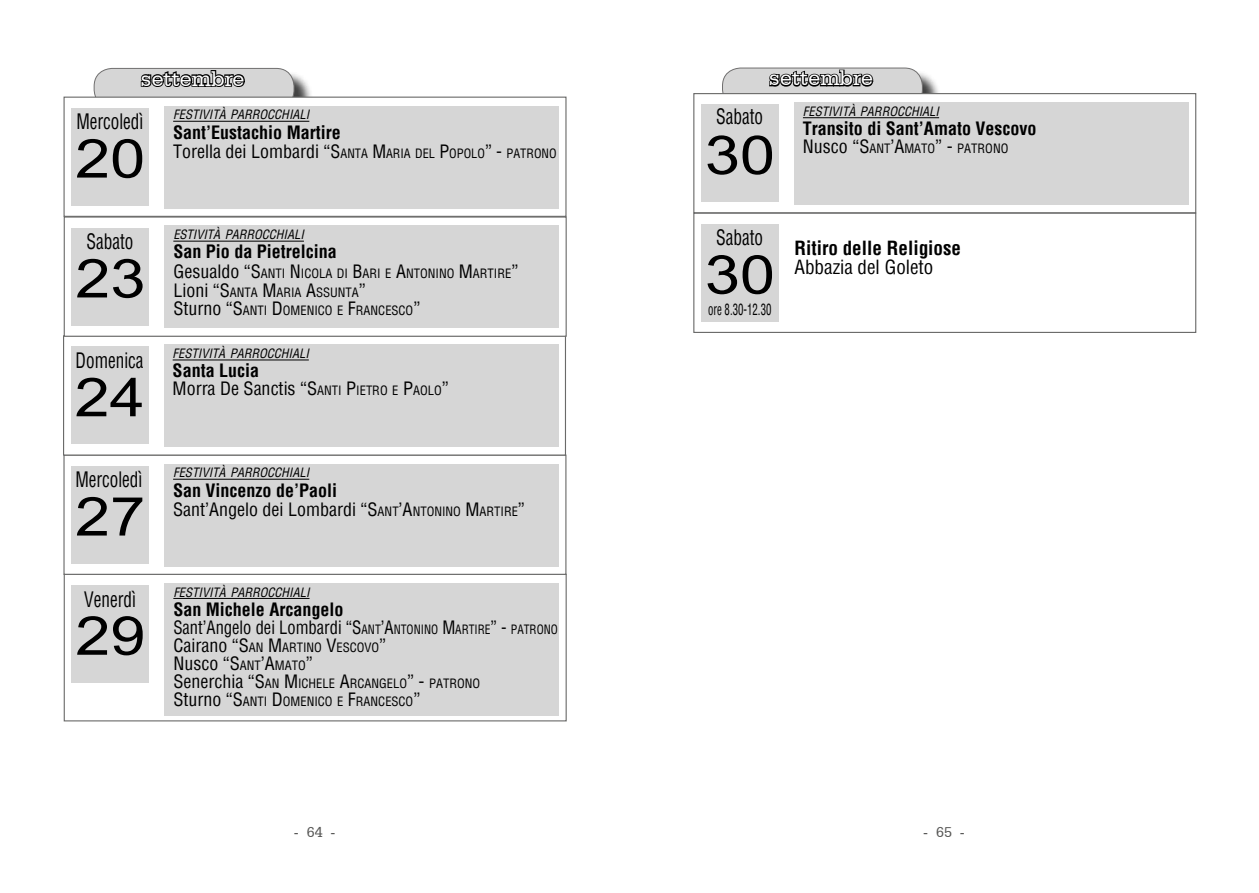
<style>
.page{position:relative;width:1259px;height:893px;background:#fff}
.page>*{position:absolute;margin:0;border:0;box-sizing:border-box;transform-origin:0 0}
.t1{font:53.7px "Arial";color:#000;scale:1.17 1}
.t2{font:22.5px "Serifa BT";color:#fff}
.t3{font:condensed 20.85px "Helvetica";color:#000;scale:.83 1}
.t4{font:700 condensed 19.05px "Helvetica";color:#000}
.t5{font:condensed 19.05px "Helvetica";color:#000}
.t6{font:condensed 18px/19px "Helvetica";color:#000}
.t7{font:condensed 18px/18px "Helvetica";color:#000;scale:.92 1}
.t8{font:700 condensed 18px "Helvetica";color:#000}
.t9{font:condensed 15.3px "Helvetica";color:#000;scale:.7 1}
.t10{font:15px "Serifa BT";color:#575756}
.t11{font:condensed 12.6px/18px "Helvetica";color:#000}
.t12{font:italic condensed 12.6px "Helvetica";color:#000}
.s1{font-size:18px}
.s2{font-weight:700}
.s3{font-style:inherit}
.s4{font-size:12.6px}
</style>
<div class="page">
<div style="left:96px;top:71px;width:217px;height:56px;background:#000;opacity:.75"></div>
<div style="left:94px;top:68px;width:200px;height:40px;background:#d6d6d6;border-radius:18px"></div>
<svg style="left:140px;top:70px;width:105px;height:17px"></svg>
<div style="left:94px;top:68px;width:200px;height:40px;border:1px solid #706f6f;border-radius:18px"></div>
<div style="left:64px;top:574px;width:503px;height:147px;background:#fff;border:1px solid #6a6a69"></div>
<div style="left:72px;top:585px;width:77px;height:98px;background:#d6d6d6"></div>
<div style="left:165px;top:583px;width:394px;height:133px;background:#d6d6d6"></div>
<hr style="left:173px;top:598px;width:136px;height:1px;background:#000">
<div style="left:63px;top:455px;width:503px;height:120px;background:#fff;border:1px solid #6a6a69"></div>
<div style="left:71px;top:466px;width:77px;height:97px;background:#d6d6d6"></div>
<div style="left:165px;top:464px;width:394px;height:102px;background:#d6d6d6"></div>
<hr style="left:173px;top:479px;width:136px;height:1px;background:#000">
<div style="left:63px;top:335px;width:503px;height:121px;background:#fff;border:1px solid #6a6a69"></div>
<div style="left:71px;top:346px;width:77px;height:98px;background:#d6d6d6"></div>
<div style="left:164px;top:345px;width:394px;height:102px;background:#d6d6d6"></div>
<hr style="left:173px;top:359px;width:136px;height:1px;background:#000">
<div style="left:63px;top:97px;width:503px;height:120px;background:#fff;border:1px solid #6a6a69"></div>
<div style="left:72px;top:108px;width:77px;height:97px;background:#d6d6d6"></div>
<div style="left:165px;top:106px;width:394px;height:102px;background:#d6d6d6"></div>
<hr style="left:173px;top:121px;width:136px;height:1px;background:#000">
<div style="left:64px;top:216px;width:503px;height:121px;background:#fff;border:1px solid #6a6a69"></div>
<div style="left:72px;top:228px;width:77px;height:97px;background:#d6d6d6"></div>
<div style="left:165px;top:226px;width:394px;height:102px;background:#d6d6d6"></div>
<hr style="left:173px;top:241px;width:131px;height:1px;background:#000">
<div style="left:724px;top:70px;width:217px;height:56px;background:#000;opacity:.75"></div>
<div style="left:722px;top:68px;width:200px;height:39px;background:#d6d6d6;border-radius:18px"></div>
<svg style="left:769px;top:70px;width:105px;height:17px"></svg>
<div style="left:722px;top:68px;width:200px;height:40px;border:1px solid #706f6f;border-radius:18px"></div>
<div style="left:693px;top:93px;width:503px;height:120px;background:#fff;border:1px solid #6a6a69"></div>
<div style="left:701px;top:104px;width:77px;height:98px;background:#d6d6d6"></div>
<div style="left:794px;top:102px;width:394px;height:103px;background:#d6d6d6"></div>
<hr style="left:803px;top:117px;width:136px;height:1px;background:#000">
<div style="left:693px;top:213px;width:503px;height:120px;background:#fff;border:1px solid #6a6a69"></div>
<div style="left:701px;top:224px;width:77px;height:97px;background:#d6d6d6"></div>
<h2 class="t2" style="left:141px;top:65px;width:105px">settembre</h2>
<h3 class="t3" style="left:76px;top:108px;width:82px">Mercoledì</h3>
<h1 class="t1" style="left:75px;top:124px;width:61px">20</h1>
<h3 class="t3" style="left:87px;top:228px;width:58px">Sabato</h3>
<h1 class="t1" style="left:75px;top:243px;width:61px">23</h1>
<h3 class="t3" style="left:76px;top:347px;width:83px">Domenica</h3>
<h1 class="t1" style="left:75px;top:362px;width:61px">24</h1>
<h3 class="t3" style="left:75px;top:466px;width:82px">Mercoledì</h3>
<h1 class="t1" style="left:75px;top:481px;width:61px">27</h1>
<h3 class="t3" style="left:84px;top:585px;width:64px">Venerdì</h3>
<h1 class="t1" style="left:75px;top:601px;width:61px">29</h1>
<p class="t12" style="left:173px;top:107px;width:138px">FESTIVITÀ PARROCCHIALI</p>
<h3 class="t8" style="left:173px;top:120px;width:169px">Sant’Eustachio Martire</h3>
<p class="t11" style="left:173px;top:144px;width:385px"><span class="s1">Torella dei Lombardi “</span><span class="s1">S</span>ANTA <span class="s1">M</span>ARIA DEL <span class="s1">P</span>OPOLO<span class="s1">” -</span> PATRONO</p>
<p class="t12" style="left:173px;top:227px;width:132px">ESTIVITÀ PARROCCHIALI</p>
<h3 class="t8" style="left:173px;top:240px;width:165px">San Pio da Pietrelcina</h3>
<p class="t11" style="left:173px;top:263px;width:346px;line-height:18.6px"><span class="s1">Gesualdo “</span><span class="s1">S</span>ANTI <span class="s1">N</span>ICOLA DI <span class="s1">B</span>ARI E <span class="s1">A</span>NTONINO <span class="s1">M</span>ARTIRE<span class="s1">”<br></span><span class="s1">Lioni “</span><span class="s1">S</span>ANTA <span class="s1">M</span>ARIA <span class="s1">A</span>SSUNTA<span class="s1">”<br></span><span class="s1">Sturno “</span><span class="s1">S</span>ANTI <span class="s1">D</span>OMENICO E <span class="s1">F</span>RANCESCO<span class="s1">”</span></p>
<p class="t12" style="left:173px;top:345px;width:138px">FESTIVITÀ PARROCCHIALI</p>
<h3 class="t6" style="left:173px;top:361px;width:277px;line-height:18px"><span class="s2">Santa Lucia<br></span>Morra De Sanctis “<span class="s3">S</span><span class="s4">ANTI</span> <span class="s3">P</span><span class="s4">IETRO E</span> <span class="s3">P</span><span class="s4">AOLO</span><span class="s3">”</span></h3>
<p class="t12" style="left:173px;top:465px;width:138px">FESTIVITÀ PARROCCHIALI</p>
<h3 class="t6" style="left:173px;top:480px;width:353px"><span class="s2">San Vincenzo de’Paoli<br></span>Sant’Angelo dei Lombardi “<span class="s3">S</span><span class="s4">ANT</span><span class="s3">’A</span><span class="s4">NTONINO</span> <span class="s3">M</span><span class="s4">ARTIRE</span>”</h3>
<p class="t12" style="left:173px;top:584px;width:138px">FESTIVITÀ PARROCCHIALI</p>
<h3 class="t7" style="left:173px;top:600px;width:419px"><span class="s2">San Michele Arcangelo<br></span>Sant’Angelo dei Lombardi “<span class="s3">S</span><span class="s4">ANT</span><span class="s3">’A</span><span class="s4">NTONINO</span> <span class="s3">M</span><span class="s4">ARTIRE</span>” <span class="s3">-</span> <span class="s4">PATRONO</span></h3>
<p class="t11" style="left:173px;top:638px;width:308px"><span class="s1">Cairano “</span><span class="s1">S</span>AN <span class="s1">M</span>ARTINO <span class="s1">V</span>ESCOVO<span class="s1">”<br></span><span class="s1">Nusco “</span><span class="s1">S</span>ANT<span class="s1">’A</span>MATO<span class="s1">”<br></span><span class="s1">Senerchia “</span><span class="s1">S</span>AN <span class="s1">M</span>ICHELE <span class="s1">A</span>RCANGELO<span class="s1">” -</span> PATRONO <span class="s1">Sturno “</span><span class="s1">S</span>ANTI <span class="s1">D</span>OMENICO E <span class="s1">F</span>RANCESCO<span class="s1">”</span></p>
<h2 class="t2" style="left:769px;top:65px;width:105px">settembre</h2>
<h3 class="t3" style="left:716px;top:102px;width:58px">Sabato</h3>
<h1 class="t1" style="left:705px;top:120px;width:61px">30</h1>
<h3 class="t3" style="left:716px;top:224px;width:58px">Sabato</h3>
<h1 class="t1" style="left:705px;top:240px;width:61px">30</h1>
<p class="t9" style="left:708px;top:299px;width:92px">ore 8.30-12.30</p>
<p class="t12" style="left:803px;top:103px;width:138px">FESTIVITÀ PARROCCHIALI</p>
<h3 class="t8" style="left:803px;top:117px;width:235px">Transito di Sant’Amato Vescovo</h3>
<p class="t11" style="left:803px;top:139px;width:207px"><span class="s1">Nusco “</span><span class="s1">S</span>ANT<span class="s1">’A</span>MATO<span class="s1">” -</span> PATRONO</p>
<h3 class="t4" style="left:794px;top:235px;width:168px">Ritiro delle Religiose</h3>
<h3 class="t5" style="left:794px;top:254px;width:141px">Abbazia del Goleto</h3>
<p class="t10" style="left:294px;top:823px;width:43px">- 64 -</p>
<p class="t10" style="left:923px;top:823px;width:43px">- 65 -</p>
</div>
